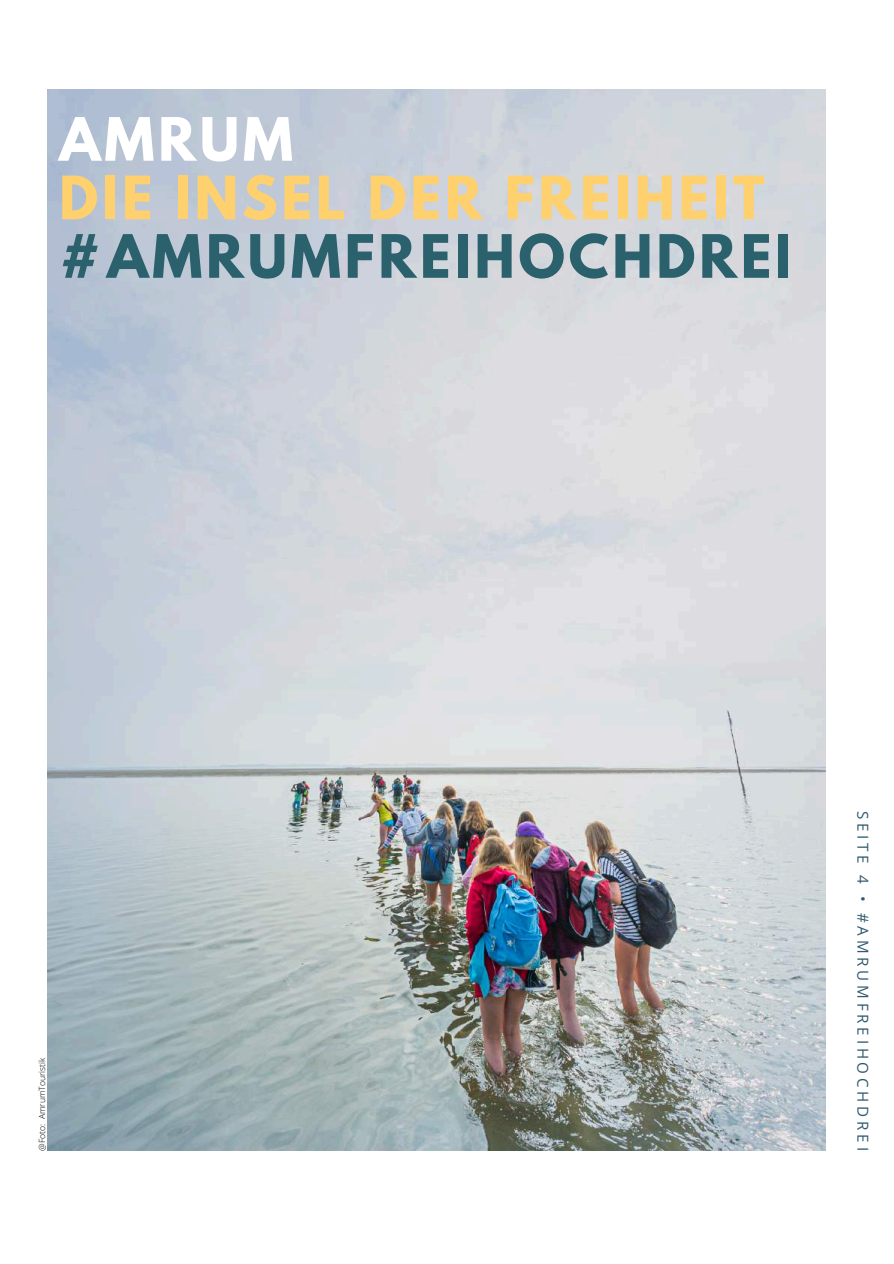
<style>
.page{position:relative;width:894px;height:1264px;background:#fff}
.page>*{position:absolute;margin:0;border:0;box-sizing:border-box;transform-origin:0 0}
.t1{font:700 52.95px "League Spartan";letter-spacing:.07em;color:#fed16e}
.t2{font:700 52.95px "League Spartan";letter-spacing:.07em;color:#2b616d}
.t3{font:700 52.95px "League Spartan";letter-spacing:.07em;color:#fff}
.t4{font:15.15px "Open Sans";letter-spacing:.25em;color:#315a6e}
.t5{font:300 8.55px "Open Sans";color:#000}
</style>
<div class="page">
<img style="left:47px;top:89px;width:777px;height:1061px">
<h1 class="t3" style="left:59px;top:113px;width:235px">AMRUM</h1>
<h1 class="t1" style="left:59px;top:172px;width:706px">DIE INSEL DER FREIHEIT</h1>
<h1 class="t2" style="left:59px;top:230px;width:733px">#AMRUMFREIHOCHDREI</h1>
<p class="t5" style="left:36px;top:1150px;width:94px;rotate:-90deg">@Foto: AmrumTouristik</p>
<p class="t4" style="left:873px;top:811px;width:341px;rotate:90deg">SEITE 4 • #AMRUMFREIHOCHDREI</p>
</div>
